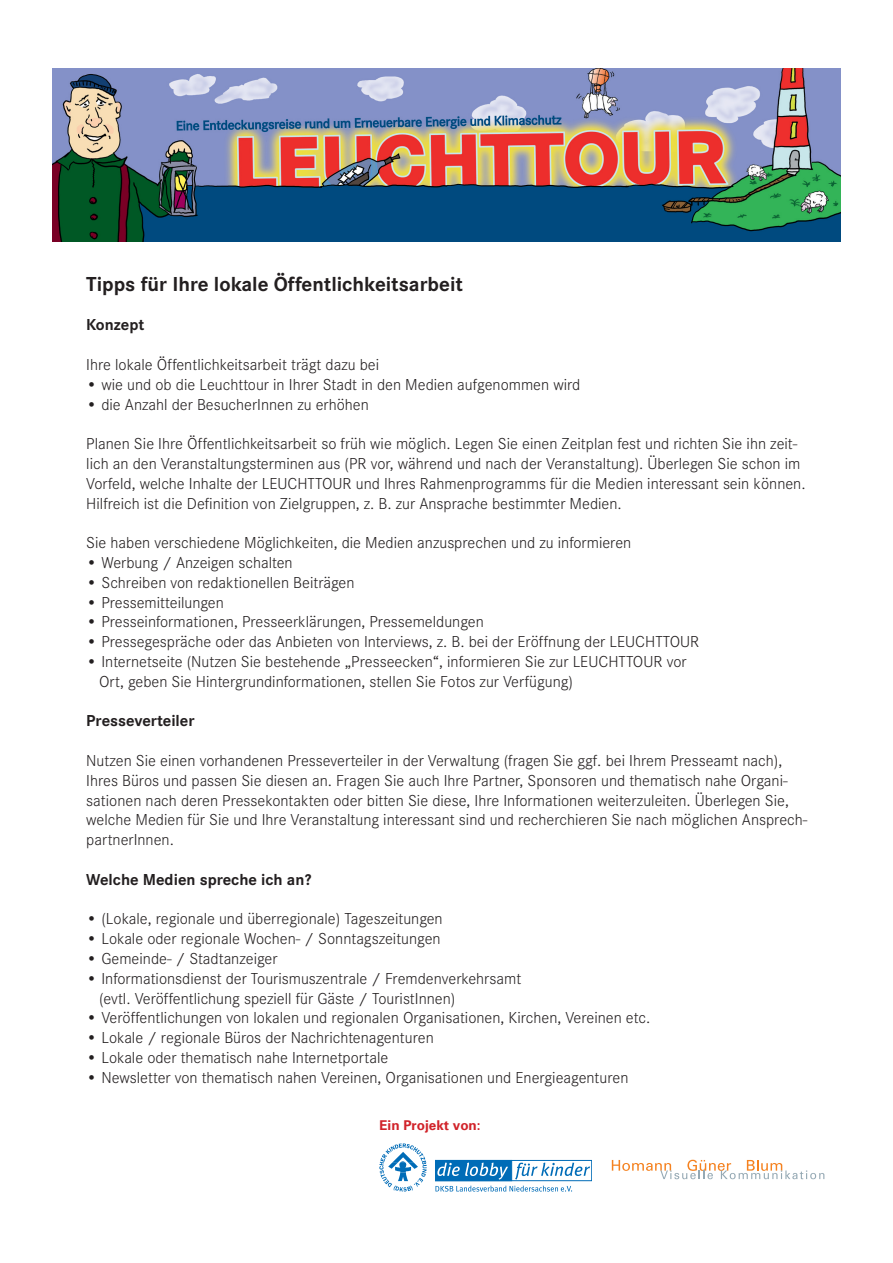
<style>
.page{position:relative;width:893px;height:1263px;background:#fff}
.page>*{position:absolute;margin:0;border:0;box-sizing:border-box;transform-origin:0 0}
.t1{font:700 21px "Corporate S";color:#231f20}
.t2{font:300 16.5px/19.8px "Corporate S";color:#231f20}
.t3{font:700 16.5px "Corporate S";color:#231f20}
.t4{font:700 13.5px "Univers";color:#d1232a}
</style>
<div class="page">
<div style="left:435px;top:1160px;width:157px;height:21px;border:1px solid #006cb7"></div>
<div style="left:435px;top:1160px;width:77px;height:21px;background:#006cb7"></div>
<svg style="left:437px;top:1162px;width:71px;height:17px"></svg>
<svg style="left:515px;top:1162px;width:75px;height:17px"></svg>
<svg style="left:379px;top:1143px;width:48px;height:48px"></svg>
<svg style="left:435px;top:1185px;width:137px;height:6px"></svg>
<svg style="left:612px;top:1160px;width:212px;height:19px"></svg>
<img style="left:53px;top:69px;width:787px;height:173px">
<p class="t1" style="left:86px;top:272px;width:378px">Tipps für Ihre lokale Öffentlichkeitsarbeit</p>
<p class="t3" style="left:86px;top:315px;width:60px">Konzept</p>
<p class="t2" style="left:86px;top:355px;width:294px">Ihre lokale Öffentlichkeitsarbeit trägt dazu bei</p>
<p class="t2" style="left:86px;top:375px;width:496px">• wie und ob die Leuchttour in Ihrer Stadt in den Medien aufgenommen wird</p>
<p class="t2" style="left:86px;top:394px;width:284px">• die Anzahl der BesucherInnen zu erhöhen</p>
<p class="t2" style="left:86px;top:434px;width:721px">Planen Sie Ihre Öffentlichkeitsarbeit so früh wie möglich. Legen Sie einen Zeitplan fest und richten Sie ihn zeit&shy;lich an den Veranstaltungsterminen aus (PR vor, während und nach der Veranstaltung). Überlegen Sie schon im Vorfeld, welche Inhalte der LEUCHTTOUR und Ihres Rahmenprogramms für die Medien interessant sein können.<br>Hilfreich ist die Definition von Zielgruppen, z. B. zur Ansprache bestimmter Medien.</p>
<p class="t2" style="left:86px;top:533px;width:547px">Sie haben verschiedene Möglichkeiten, die Medien anzusprechen und zu informieren</p>
<p class="t2" style="left:86px;top:553px;width:208px">• Werbung / Anzeigen schalten</p>
<p class="t2" style="left:86px;top:573px;width:270px">• Schreiben von redaktionellen Beiträgen</p>
<p class="t2" style="left:86px;top:592px;width:139px">• Pressemitteilungen</p>
<p class="t2" style="left:86px;top:612px;width:399px">• Presseinformationen, Presseerklärungen, Pressemeldungen</p>
<p class="t2" style="left:86px;top:632px;width:615px">• Pressegespräche oder das Anbieten von Interviews, z. B. bei der Eröffnung der LEUCHTTOUR</p>
<p class="t2" style="left:99px;top:652px;width:589px;text-indent:-13px">• Internetseite (Nutzen Sie bestehende „Presseecken“, informieren Sie zur LEUCHTTOUR vor<br>Ort, geben Sie Hintergrundinformationen, stellen Sie Fotos zur Verfügung)</p>
<p class="t3" style="left:86px;top:711px;width:110px">Presseverteiler</p>
<p class="t2" style="left:86px;top:751px;width:723px">Nutzen Sie einen vorhandenen Presseverteiler in der Verwaltung (fragen Sie ggf. bei Ihrem Presseamt nach), Ihres Büros und passen Sie diesen an. Fragen Sie auch Ihre Partner, Sponsoren und thematisch nahe Organi&shy;sationen nach deren Pressekontakten oder bitten Sie diese, Ihre Informationen weiterzuleiten. Überlegen Sie, welche Medien für Sie und Ihre Veranstaltung interessant sind und recherchieren Sie nach möglichen Ansprech&shy;partnerInnen.</p>
<p class="t3" style="left:86px;top:870px;width:226px">Welche Medien spreche ich an?</p>
<p class="t2" style="left:86px;top:909px;width:358px">• (Lokale, regionale und überregionale) Tageszeitungen</p>
<p class="t2" style="left:86px;top:929px;width:356px">• Lokale oder regionale Wochen- / Sonntagszeitungen</p>
<p class="t2" style="left:86px;top:949px;width:193px">• Gemeinde- / Stadtanzeiger</p>
<p class="t2" style="left:99px;top:969px;width:424px;text-indent:-13px">• Informationsdienst der Tourismuszentrale / Fremdenverkehrsamt (evtl. Veröffentlichung speziell für Gäste / TouristInnen)</p>
<p class="t2" style="left:86px;top:1008px;width:566px">• Veröffentlichungen von lokalen und regionalen Organisationen, Kirchen, Vereinen etc.</p>
<p class="t2" style="left:86px;top:1028px;width:349px">• Lokale / regionale Büros der Nachrichtenagenturen</p>
<p class="t2" style="left:86px;top:1048px;width:304px">• Lokale oder thematisch nahe Internetportale</p>
<p class="t2" style="left:86px;top:1068px;width:544px">• Newsletter von thematisch nahen Vereinen, Organisationen und Energieagenturen</p>
<p class="t4" style="left:379px;top:1116px;width:103px">Ein Projekt von:</p>
</div>
